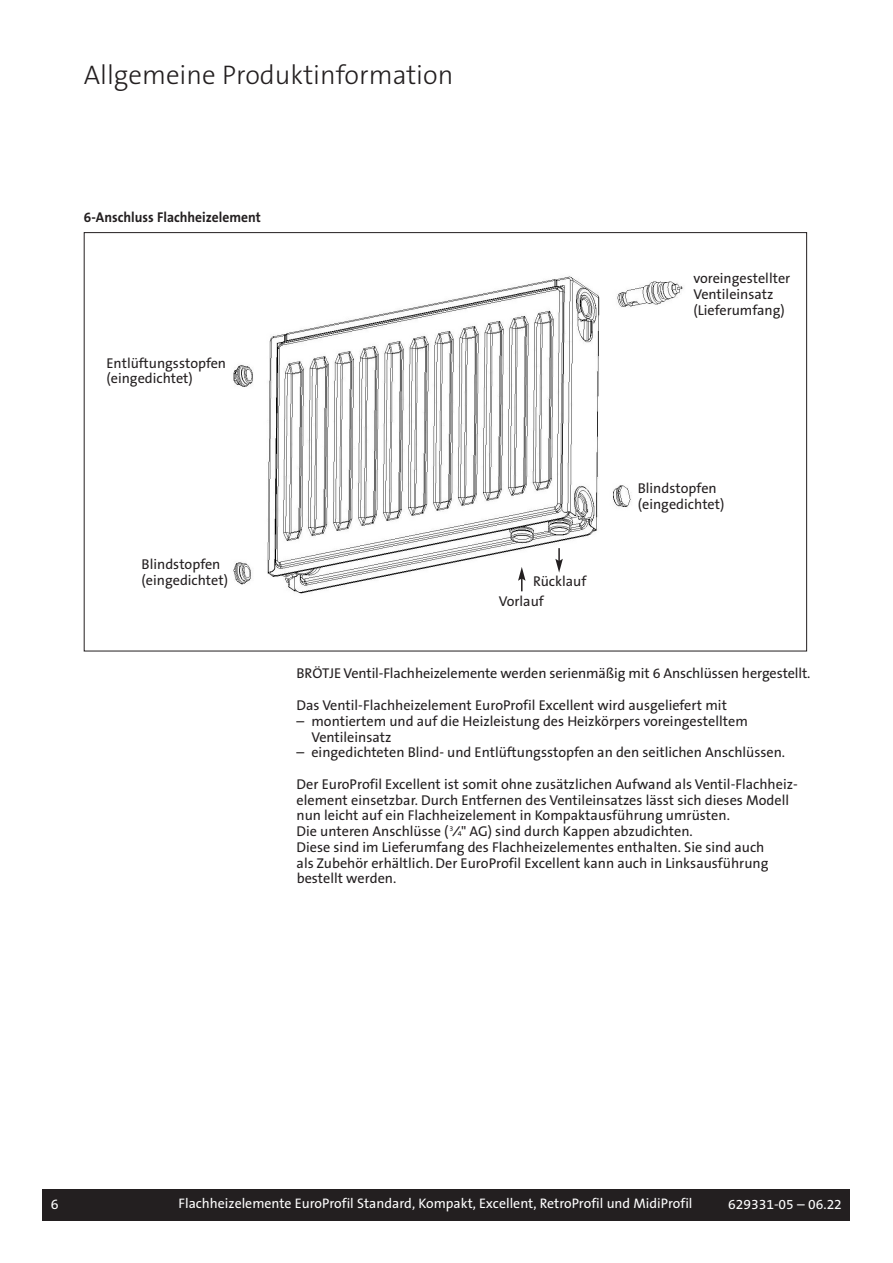
<style>
.page{position:relative;width:893px;height:1263px;background:#fff}
.page>*{position:absolute;margin:0;border:0;box-sizing:border-box;transform-origin:0 0}
.t1{font:300 27px "The Sans B3";color:#231f20}
.t2{font:14.25px/15.8px "The Sans B5 Plain";color:#231f20}
.t3{font:700 14.25px "The Sans B7";color:#231f20;scale:.95 1}
.t4{font:14.25px "The Sans B5 Plain";color:#fff}
.t5{font:13.8px "The Sans B5 Plain";color:#fff}
.t6{font:7.2px "The Sans B5 Plain";color:#231f20}
.s1{font-size:14.25px}
</style>
<div class="page">
<img style="left:233px;top:276px;width:450px;height:318px">
<svg style="left:518px;top:567px;width:8px;height:24px"></svg>
<svg style="left:555px;top:548px;width:8px;height:25px"></svg>
<div style="left:43px;top:1188px;width:807px;height:32px;background:#231f20"></div>
<h1 class="t1" style="left:84px;top:64px;width:371px">Allgemeine Produktinformation</h1>
<p class="t3" style="left:84px;top:211px;width:188px">6-Anschluss Flachheizelement</p>
<p class="t2" style="left:107px;top:356px;width:121px">Entlüftungsstopfen (eingedichtet)</p>
<p class="t2" style="left:693px;top:272px;width:98px">voreingestellter<br>Ventileinsatz (Lieferumfang)</p>
<p class="t2" style="left:142px;top:557px;width:88px">Blindstopfen (eingedichtet)</p>
<p class="t2" style="left:533px;top:575px;width:55px">Rücklauf</p>
<p class="t2" style="left:499px;top:595px;width:47px">Vorlauf</p>
<p class="t2" style="left:638px;top:482px;width:88px">Blindstopfen (eingedichtet)</p>
<p class="t2" style="left:297px;top:667px;width:515px">BRÖTJE Ventil-Flachheizelemente werden serienmäßig mit 6 Anschlüssen hergestellt.</p>
<p class="t2" style="left:297px;top:699px;width:432px">Das Ventil-Flachheizelement EuroProfil Excellent wird ausgeliefert mit</p>
<p class="t2" style="left:311px;top:714px;width:438px;text-indent:-15px">– montiertem und auf die Heizleistung des Heizkörpers voreingestelltem<br>Ventileinsatz</p>
<p class="t2" style="left:297px;top:746px;width:490px">– eingedichteten Blind- und Entlüftungsstopfen an den seitlichen Anschlüssen.</p>
<p class="t2" style="left:297px;top:777px;width:503px">Der EuroProfil Excellent ist somit ohne zusätzlichen Aufwand als Ventil-Flachheiz&shy;element einsetzbar. Durch Entfernen des Ventileinsatzes lässt sich dieses Modell nun leicht auf ein Flachheizelement in Kompaktausführung umrüsten.<br>Die unteren Anschlüsse ( " AG) sind durch Kappen abzudichten.<br>Diese sind im Lieferumfang des Flachheizelementes enthalten. Sie sind auch<br>als Zubehör erhältlich . Der EuroProfil Excellent kann auch in Linksausführung</p>
<p class="t6" style="left:450px;top:827px;width:14px">3<span class="s1">⁄</span>4</p>
<p class="t2" style="left:297px;top:872px;width:101px">bestellt werden.</p>
<p class="t4" style="left:51px;top:1198px;width:9px">6</p>
<p class="t5" style="left:179px;top:1198px;width:515px">Flachheizelemente EuroProfil Standard, Kompakt, Excellent, RetroProfil und MidiProfil</p>
<p class="t5" style="left:728px;top:1197px;width:115px">629331-05 – 06.22</p>
</div>
